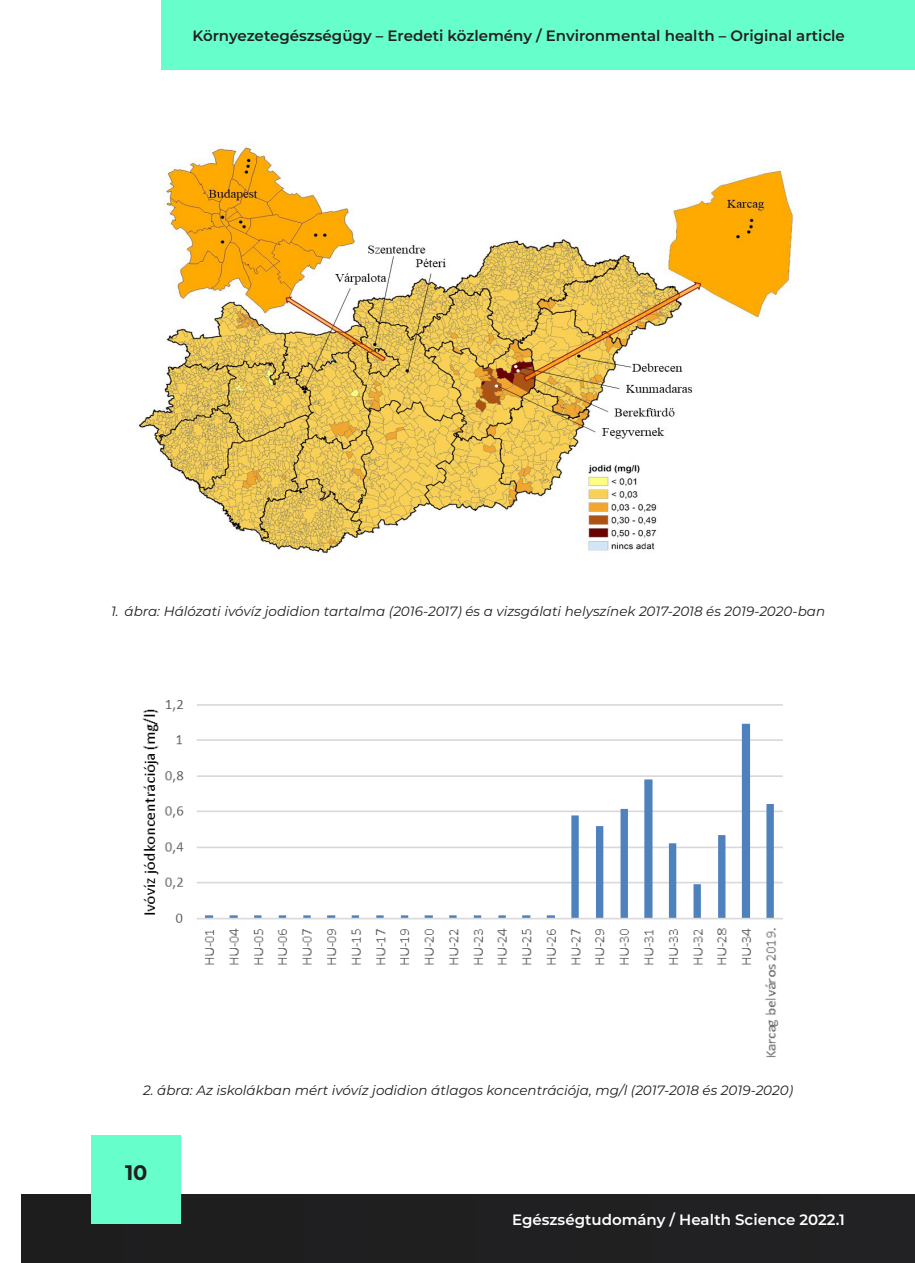
<style>
.page{position:relative;width:915px;height:1263px;background:#fff}
.page>*{position:absolute;margin:0;border:0;box-sizing:border-box;transform-origin:0 0}
.t1{font:700 21px "Montserrat";color:#231f20}
.t2{font:600 15px "Montserrat";color:#231f20}
.t3{font:600 15px "Montserrat";color:#fff}
.t4{font:italic 13.5px "Montserrat";color:#231f20}
</style>
<div class="page">
<div style="left:22px;top:1195px;width:892px;height:68px;background:#201f21"></div>
<div style="left:91px;top:1135px;width:90px;height:89px;background:#6fc"></div>
<div style="left:162px;top:1px;width:752px;height:69px;background:#6fc"></div>
<img style="left:136px;top:143px;width:659px;height:411px">
<img style="left:142px;top:700px;width:641px;height:358px">
<p class="t2" style="left:192px;top:25px;width:653px">Környezetegészségügy – Eredeti közlemény / Environmental health – Original article</p>
<p class="t4" style="left:111px;top:602px;width:715px">1. ábra: Hálózati ivóvíz jodidion tartalma (2016-2017) és a vizsgálati helyszínek 2017-2018 és 2019-2020-ban</p>
<p class="t4" style="left:143px;top:1081px;width:651px">2. ábra: Az iskolákban mért ivóvíz jodidion átlagos koncentrációja, mg/l (2017-2018 és 2019-2020)</p>
<h1 class="t1" style="left:125px;top:1157px;width:24px">10</h1>
<p class="t3" style="left:512px;top:1209px;width:334px">Egészségtudomány / Health Science 2022.1</p>
</div>
